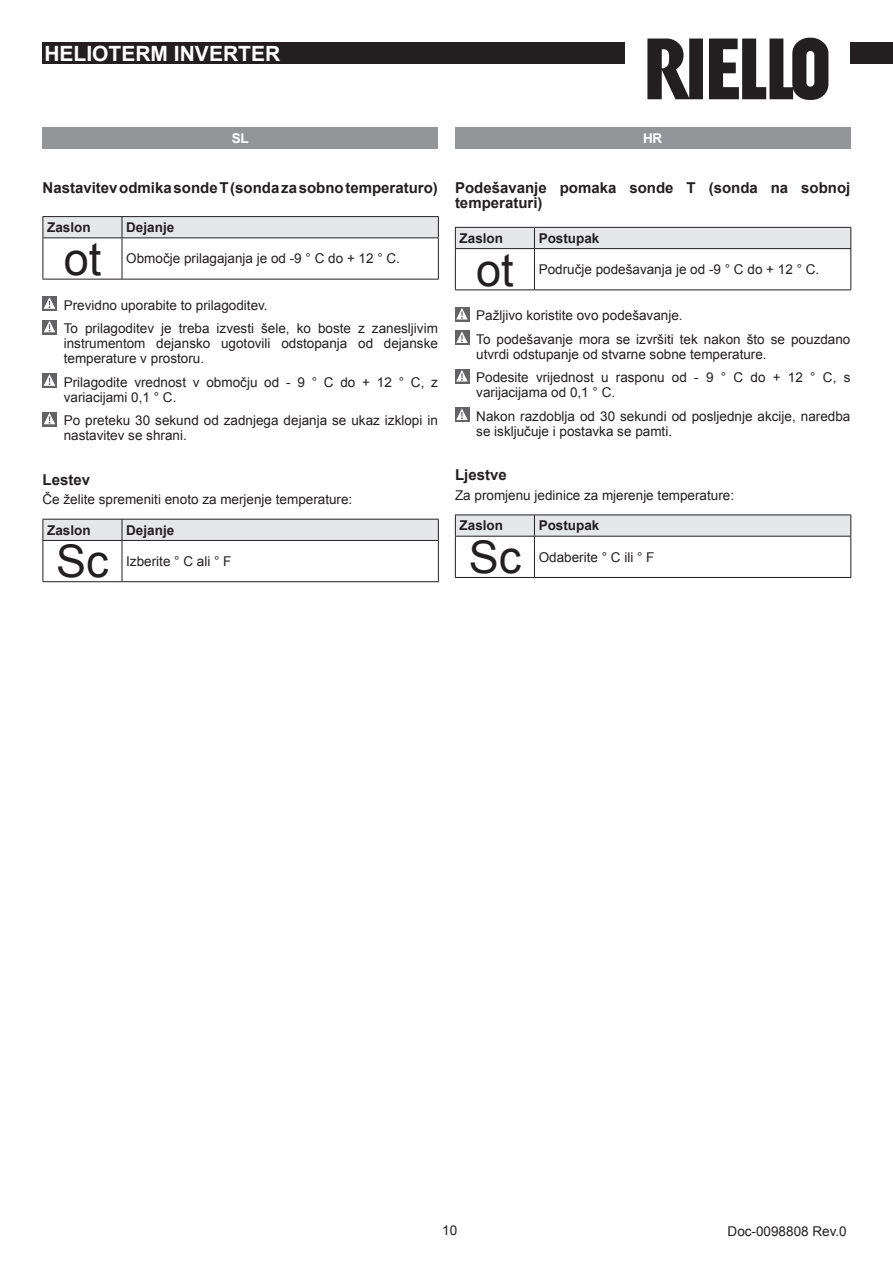
<style>
.page{position:relative;width:893px;height:1263px;background:#fff}
.page>*{position:absolute;margin:0;border:0;box-sizing:border-box;transform-origin:0 0}
.testo_base{font:45px "Arial";color:#231f20}
.t1{font:700 21px "Arial";color:#fff}
.testo_base_bold{font:700 15px/15px "Arial";color:#231f20}
.testo_avvertenze{font:13.5px/15px "Arial";color:#231f20}
.testo_base-2{font:13.5px "Arial";color:#231f20}
.testo_base-3{font:700 13.5px "Arial";color:#231f20}
.t2{font:700 13.5px "Arial";color:#fff}
</style>
<div class="page">
<div style="left:43px;top:43px;width:582px;height:21px;background:#231f20"></div>
<div style="left:850px;top:43px;width:43px;height:21px;background:#231f20"></div>
<svg style="left:647px;top:39px;width:56px;height:60px"></svg>
<svg style="left:709px;top:38px;width:119px;height:62px"></svg>
<div style="left:43px;top:128px;width:395px;height:21px;background:#939598"></div>
<hr style="left:43px;top:216px;width:79px;height:1px;background:#231f20">
<hr style="left:122px;top:216px;width:317px;height:1px;background:#231f20">
<div style="left:43px;top:217px;width:396px;height:20px;background:#e6e7e9"></div>
<hr style="left:43px;top:237px;width:79px;height:1px;background:#231f20">
<hr style="left:122px;top:237px;width:317px;height:1px;background:#231f20">
<hr style="left:43px;top:238px;width:1px;height:41px;background:#231f20">
<hr style="left:122px;top:238px;width:1px;height:41px;background:#231f20">
<hr style="left:438px;top:238px;width:1px;height:41px;background:#231f20">
<hr style="left:43px;top:279px;width:79px;height:1px;background:#231f20">
<hr style="left:122px;top:279px;width:317px;height:1px;background:#231f20">
<div style="left:43px;top:297px;width:14px;height:14px;background:#636366"></div>
<svg style="left:44px;top:297px;width:11px;height:12px"></svg>
<div style="left:43px;top:320px;width:14px;height:14px;background:#636366"></div>
<svg style="left:44px;top:321px;width:11px;height:12px"></svg>
<div style="left:43px;top:374px;width:14px;height:14px;background:#636366"></div>
<svg style="left:44px;top:374px;width:11px;height:12px"></svg>
<div style="left:43px;top:412px;width:14px;height:14px;background:#636366"></div>
<svg style="left:44px;top:413px;width:11px;height:12px"></svg>
<svg style="left:43px;top:519px;width:396px;height:21px;background:#dedee0"></svg>
<hr style="left:43px;top:540px;width:79px;height:1px;background:#231f20">
<hr style="left:122px;top:540px;width:317px;height:1px;background:#231f20">
<hr style="left:43px;top:541px;width:1px;height:40px;background:#231f20">
<hr style="left:122px;top:541px;width:1px;height:40px;background:#231f20">
<hr style="left:438px;top:541px;width:1px;height:40px;background:#231f20">
<hr style="left:43px;top:581px;width:79px;height:1px;background:#231f20">
<hr style="left:122px;top:581px;width:317px;height:1px;background:#231f20">
<div style="left:455px;top:227px;width:396px;height:21px;background:#e6e7e9"></div>
<hr style="left:455px;top:248px;width:79px;height:1px;background:#231f20">
<hr style="left:534px;top:248px;width:317px;height:1px;background:#231f20">
<hr style="left:455px;top:249px;width:1px;height:40px;background:#231f20">
<hr style="left:534px;top:249px;width:1px;height:40px;background:#231f20">
<hr style="left:850px;top:249px;width:1px;height:40px;background:#231f20">
<hr style="left:455px;top:289px;width:79px;height:1px;background:#231f20">
<hr style="left:534px;top:289px;width:317px;height:1px;background:#231f20">
<div style="left:455px;top:307px;width:14px;height:14px;background:#636366"></div>
<svg style="left:456px;top:308px;width:12px;height:12px"></svg>
<div style="left:455px;top:331px;width:14px;height:14px;background:#636366"></div>
<svg style="left:456px;top:331px;width:12px;height:12px"></svg>
<div style="left:455px;top:369px;width:14px;height:14px;background:#636366"></div>
<svg style="left:456px;top:370px;width:12px;height:12px"></svg>
<div style="left:455px;top:408px;width:14px;height:14px;background:#636366"></div>
<svg style="left:456px;top:408px;width:12px;height:12px"></svg>
<hr style="left:455px;top:514px;width:79px;height:1px;background:#231f20">
<hr style="left:534px;top:514px;width:317px;height:1px;background:#231f20">
<svg style="left:455px;top:515px;width:396px;height:21px;background:#dedfe1"></svg>
<hr style="left:455px;top:536px;width:79px;height:1px;background:#231f20">
<hr style="left:534px;top:536px;width:317px;height:1px;background:#231f20">
<hr style="left:455px;top:536px;width:1px;height:41px;background:#231f20">
<hr style="left:534px;top:536px;width:1px;height:41px;background:#231f20">
<hr style="left:850px;top:536px;width:1px;height:41px;background:#231f20">
<hr style="left:455px;top:577px;width:79px;height:1px;background:#231f20">
<hr style="left:534px;top:577px;width:317px;height:1px;background:#231f20">
<div style="left:455px;top:128px;width:395px;height:21px;background:#939598"></div>
<h2 class="t1" style="left:44px;top:40px;width:237px">HELIOTERM INVERTER</h2>
<p class="t2" style="left:232px;top:129px;width:18px">SL</p>
<p class="testo_base_bold" style="left:43px;top:180px;width:397px">Nastavitev odmika sonde T (sonda za sobno temperaturo)</p>
<p class="testo_base-3" style="left:47px;top:218px;width:45px">Zaslon</p>
<p class="testo_base-3" style="left:126px;top:218px;width:50px">Dejanje</p>
<p class="testo_base" style="left:64px;top:230px;width:39px">ot</p>
<p class="testo_base-2" style="left:126px;top:250px;width:275px">Območje prilagajanja je od -9 ° C do + 12 ° C.</p>
<p class="testo_avvertenze" style="left:64px;top:297px;width:205px">Previdno uporabite to prilagoditev.</p>
<p class="testo_avvertenze" style="left:64px;top:321px;width:376px;text-align:justify">To prilagoditev je treba izvesti šele, ko boste z zanesljivim instrumentom dejansko ugotovili odstopanja od dejanske temperature v prostoru.</p>
<p class="testo_avvertenze" style="left:64px;top:374px;width:376px">Prilagodite vrednost v območju od - 9 ° C do + 12 ° C, z variacijami 0,1 ° C.</p>
<p class="testo_avvertenze" style="left:64px;top:413px;width:376px">Po preteku 30 sekund od zadnjega dejanja se ukaz izklopi in nastavitev se shrani.</p>
<p class="testo_base_bold" style="left:43px;top:472px;width:49px">Lestev</p>
<p class="testo_base-2" style="left:43px;top:490px;width:311px">Če želite spremeniti enoto za merjenje temperature:</p>
<p class="testo_base-3" style="left:47px;top:521px;width:45px">Zaslon</p>
<p class="testo_base-3" style="left:126px;top:521px;width:50px">Dejanje</p>
<p class="testo_base" style="left:56px;top:532px;width:54px">Sc</p>
<p class="testo_base-2" style="left:126px;top:552px;width:107px">Izberite ° C ali ° F</p>
<p class="t2" style="left:643px;top:129px;width:21px">HR</p>
<p class="testo_base_bold" style="left:455px;top:180px;width:397px">Podešavanje pomaka sonde T (sonda na sobnoj temperaturi)</p>
<p class="testo_base-3" style="left:460px;top:229px;width:45px">Zaslon</p>
<p class="testo_base-3" style="left:539px;top:229px;width:62px">Postupak</p>
<p class="testo_base" style="left:476px;top:240px;width:39px">ot</p>
<p class="testo_base-2" style="left:539px;top:261px;width:282px">Područje podešavanja je od -9 ° C do + 12 ° C.</p>
<p class="testo_avvertenze" style="left:476px;top:308px;width:208px">Pažljivo koristite ovo podešavanje.</p>
<p class="testo_avvertenze" style="left:476px;top:332px;width:376px">To podešavanje mora se izvršiti tek nakon što se pouzdano utvrdi odstupanje od stvarne sobne temperature.</p>
<p class="testo_avvertenze" style="left:476px;top:370px;width:376px">Podesite vrijednost u rasponu od - 9 ° C do + 12 ° C, s varijacijama od 0,1 ° C.</p>
<p class="testo_avvertenze" style="left:476px;top:409px;width:376px">Nakon razdoblja od 30 sekundi od posljednje akcije, naredba se isključuje i postavka se pamti.</p>
<p class="testo_base_bold" style="left:455px;top:468px;width:53px">Ljestve</p>
<p class="testo_base-2" style="left:455px;top:486px;width:281px">Za promjenu jedinice za mjerenje temperature:</p>
<p class="testo_base-3" style="left:460px;top:517px;width:45px">Zaslon</p>
<p class="testo_base-3" style="left:539px;top:517px;width:62px">Postupak</p>
<p class="testo_base" style="left:469px;top:528px;width:54px">Sc</p>
<p class="testo_base-2" style="left:539px;top:548px;width:117px">Odaberite ° C ili ° F</p>
<p class="testo_avvertenze" style="left:442px;top:1223px;width:17px">10</p>
<p class="testo_avvertenze" style="left:728px;top:1223px;width:121px">Doc-0098808 Rev.0</p>
</div>
